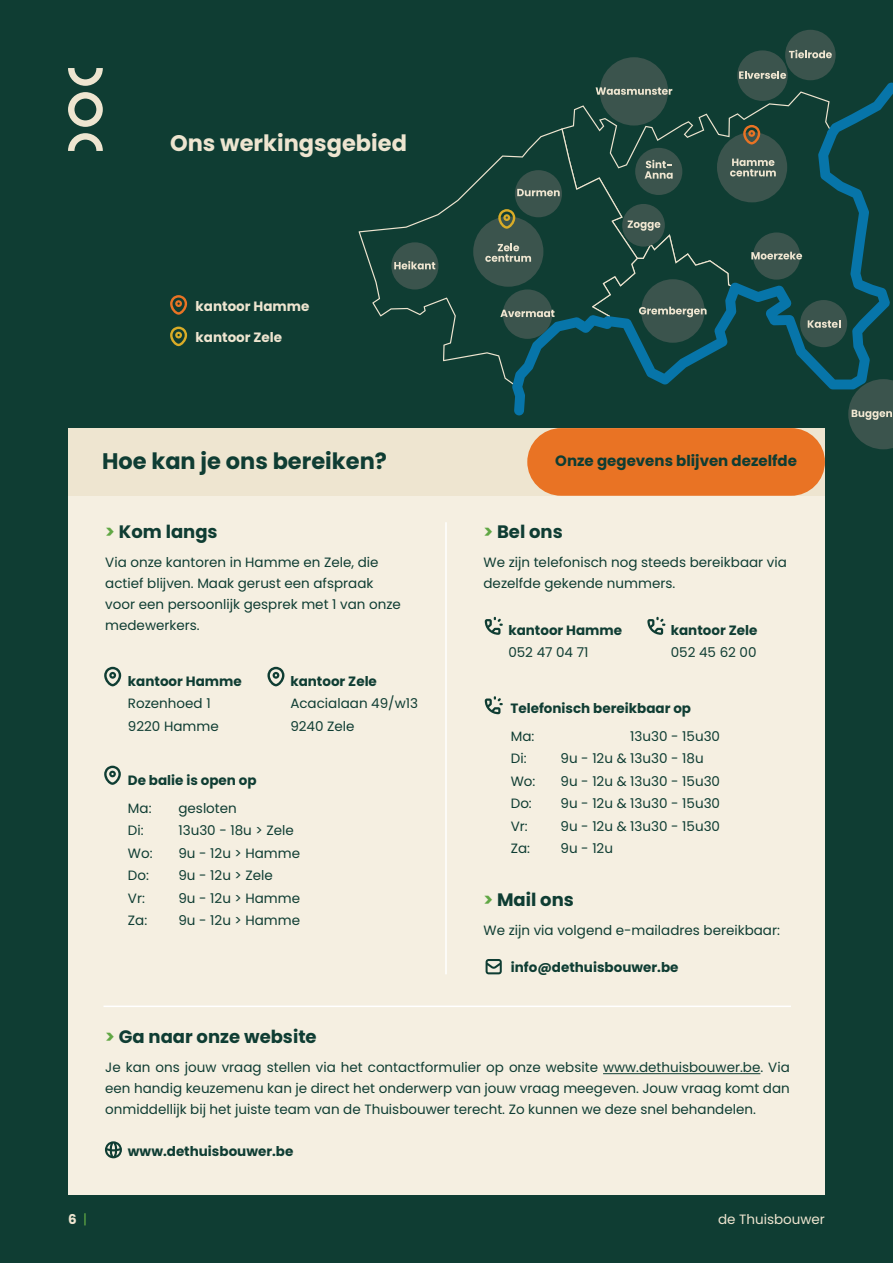
<style>
.page{position:relative;width:893px;height:1263px;background:#0f3d33}
.page>*{position:absolute;margin:0;border:0;box-sizing:border-box;transform-origin:0 0}
.t1{font:700 22.5px "Poppins";color:#0f3d33}
.t2{font:700 22.5px "Poppins";color:#eee5d0}
.t3{font:700 18px "Poppins";color:#0f3d33}
.t4{font:700 15px "Poppins";color:#0f3d33}
.t5{font:13.5px/21px "Poppins";color:#0f3d33}
.t6{font:700 13.5px "Poppins";color:#0f3d33}
.t7{font:700 13.5px "Poppins";color:#eee5d0}
.t8{font:13.5px "Poppins";color:#eee5d0}
.s1{color:#60a744}
.s2{font-weight:400;color:#60a744}
</style>
<div class="page">
<svg style="left:68px;top:92px;width:35px;height:35px"></svg>
<svg style="left:68px;top:133px;width:35px;height:18px"></svg>
<svg style="left:68px;top:68px;width:35px;height:18px"></svg>
<div style="left:68px;top:428px;width:757px;height:767px;background:#f5efe1"></div>
<div style="left:68px;top:428px;width:757px;height:68px;background:#eee5d0"></div>
<hr style="left:603px;top:1073px;width:157px;height:1px;background:#0f3d33">
<svg style="left:104px;top:766px;width:17px;height:19px"></svg>
<svg style="left:104px;top:667px;width:17px;height:19px"></svg>
<svg style="left:267px;top:667px;width:17px;height:19px"></svg>
<svg style="left:485px;top:696px;width:18px;height:18px"></svg>
<svg style="left:485px;top:617px;width:18px;height:18px"></svg>
<svg style="left:647px;top:617px;width:18px;height:18px"></svg>
<hr style="left:445px;top:522px;width:2px;height:452px;background:#fff">
<svg style="left:486px;top:959px;width:16px;height:15px"></svg>
<svg style="left:105px;top:1141px;width:17px;height:17px"></svg>
<hr style="left:103px;top:1005px;width:688px;height:2px;background:#fff">
<svg style="left:170px;top:295px;width:17px;height:20px"></svg>
<svg style="left:170px;top:327px;width:17px;height:19px"></svg>
<svg style="left:359px;top:155px;width:153px;height:229px"></svg>
<svg style="left:512px;top:82px;width:381px;height:333px"></svg>
<div style="left:717px;top:132px;width:70px;height:70px;background:#3b544d;border-radius:50%"></div>
<div style="left:785px;top:30px;width:51px;height:50px;background:#3b544d;border-radius:50%"></div>
<div style="left:737px;top:50px;width:51px;height:51px;background:#3b544d;border-radius:50%"></div>
<div style="left:600px;top:57px;width:68px;height:69px;background:#3b544d;border-radius:50%"></div>
<div style="left:473px;top:216px;width:70px;height:71px;background:#3b544d;border-radius:50%"></div>
<div style="left:622px;top:204px;width:43px;height:43px;background:#3b544d;border-radius:50%"></div>
<div style="left:503px;top:289px;width:49px;height:50px;background:#3b544d;border-radius:50%"></div>
<div style="left:391px;top:242px;width:47px;height:47px;background:#3b544d;border-radius:50%"></div>
<div style="left:635px;top:148px;width:47px;height:47px;background:#3b544d;border-radius:50%"></div>
<div style="left:515px;top:170px;width:47px;height:47px;background:#3b544d;border-radius:50%"></div>
<div style="left:800px;top:300px;width:47px;height:47px;background:#3b544d;border-radius:50%"></div>
<div style="left:753px;top:232px;width:47px;height:48px;background:#3b544d;border-radius:50%"></div>
<svg style="left:730px;top:159px;width:46px;height:17px"></svg>
<svg style="left:848px;top:379px;width:45px;height:70px;background:#3c5a55"></svg>
<svg style="left:596px;top:87px;width:76px;height:8px"></svg>
<svg style="left:751px;top:252px;width:51px;height:7px"></svg>
<svg style="left:644px;top:160px;width:29px;height:19px"></svg>
<svg style="left:789px;top:50px;width:43px;height:8px"></svg>
<svg style="left:739px;top:71px;width:47px;height:8px"></svg>
<svg style="left:517px;top:189px;width:43px;height:7px"></svg>
<svg style="left:500px;top:310px;width:54px;height:7px"></svg>
<svg style="left:394px;top:261px;width:41px;height:8px"></svg>
<svg style="left:485px;top:244px;width:46px;height:18px"></svg>
<svg style="left:591px;top:220px;width:145px;height:161px"></svg>
<svg style="left:808px;top:320px;width:32px;height:8px"></svg>
<svg style="left:743px;top:125px;width:17px;height:19px"></svg>
<svg style="left:498px;top:209px;width:17px;height:20px"></svg>
<div style="left:527px;top:428px;width:298px;height:68px;background:#e97324;border-radius:34px"></div>
<p class="t2" style="left:170px;top:131px;width:238px">Ons werkingsgebied</p>
<p class="t7" style="left:196px;top:298px;width:115px">kantoor Hamme</p>
<p class="t7" style="left:196px;top:330px;width:88px">kantoor Zele</p>
<p class="t1" style="left:102px;top:448px;width:286px">Hoe kan je ons bereiken?</p>
<p class="t3" style="left:105px;top:521px;width:114px"><span class="s1">&gt;</span> Kom langs</p>
<p class="t5" style="left:105px;top:552px;width:297px">Via onze kantoren in Hamme en Zele, die actief blijven. Maak gerust een afspraak voor een persoonlijk gesprek met 1 van onze medewerkers.</p>
<p class="t6" style="left:128px;top:673px;width:115px">kantoor Hamme</p>
<p class="t5" style="left:128px;top:693px;width:84px">Rozenhoed 1</p>
<p class="t5" style="left:128px;top:715px;width:92px">9220 Hamme</p>
<p class="t6" style="left:290px;top:673px;width:88px">kantoor Zele</p>
<p class="t5" style="left:290px;top:693px;width:129px">Acacialaan 49/w13</p>
<p class="t5" style="left:290px;top:715px;width:66px">9240 Zele</p>
<p class="t6" style="left:128px;top:772px;width:130px">De balie is open op</p>
<p class="t5" style="left:178px;top:797px;width:60px">gesloten</p>
<p class="t5" style="left:178px;top:820px;width:117px">13u30 - 18u &gt; Zele</p>
<p class="t5" style="left:178px;top:842px;width:123px">9u - 12u &gt; Hamme</p>
<p class="t5" style="left:178px;top:865px;width:96px">9u - 12u &gt; Zele</p>
<p class="t5" style="left:178px;top:887px;width:123px">9u - 12u &gt; Hamme</p>
<p class="t5" style="left:178px;top:910px;width:123px">9u - 12u &gt; Hamme</p>
<p class="t5" style="left:128px;top:797px;width:25px">Ma:</p>
<p class="t5" style="left:128px;top:820px;width:17px">Di:</p>
<p class="t5" style="left:128px;top:843px;width:26px">Wo:</p>
<p class="t5" style="left:128px;top:865px;width:23px">Do:</p>
<p class="t5" style="left:128px;top:888px;width:19px">Vr:</p>
<p class="t5" style="left:128px;top:910px;width:21px">Za:</p>
<p class="t4" style="left:555px;top:452px;width:243px">Onze gegevens blijven dezelfde</p>
<p class="t3" style="left:483px;top:521px;width:81px"><span class="s1">&gt;</span> Bel ons</p>
<p class="t5" style="left:483px;top:552px;width:305px">We zijn telefonisch nog steeds bereikbaar via dezelfde gekende nummers.</p>
<p class="t6" style="left:508px;top:622px;width:115px">kantoor Hamme</p>
<p class="t5" style="left:508px;top:642px;width:82px">052 47 04 71</p>
<p class="t6" style="left:671px;top:622px;width:88px">kantoor Zele</p>
<p class="t5" style="left:671px;top:642px;width:87px">052 45 62 00</p>
<p class="t6" style="left:510px;top:700px;width:182px">Telefonisch bereikbaar op</p>
<p class="t5" style="left:630px;top:725px;width:91px">13u30 - 15u30</p>
<p class="t5" style="left:560px;top:748px;width:145px">9u - 12u &amp; 13u30 - 18u</p>
<p class="t5" style="left:560px;top:770px;width:161px">9u - 12u &amp; 13u30 - 15u30</p>
<p class="t5" style="left:560px;top:793px;width:161px">9u - 12u &amp; 13u30 - 15u30</p>
<p class="t5" style="left:560px;top:815px;width:161px">9u - 12u &amp; 13u30 - 15u30</p>
<p class="t5" style="left:560px;top:838px;width:54px">9u - 12u</p>
<p class="t5" style="left:511px;top:725px;width:25px">Ma:</p>
<p class="t5" style="left:511px;top:748px;width:17px">Di:</p>
<p class="t5" style="left:511px;top:770px;width:26px">Wo:</p>
<p class="t5" style="left:511px;top:793px;width:23px">Do:</p>
<p class="t5" style="left:511px;top:815px;width:19px">Vr:</p>
<p class="t5" style="left:511px;top:838px;width:21px">Za:</p>
<p class="t3" style="left:483px;top:889px;width:92px"><span class="s1">&gt;</span> Mail ons</p>
<p class="t5" style="left:483px;top:920px;width:298px">We zijn via volgend e-mailadres bereikbaar:</p>
<p class="t6" style="left:511px;top:960px;width:169px">info@dethuisbouwer.be</p>
<p class="t3" style="left:105px;top:1026px;width:213px"><span class="s1">&gt;</span> Ga naar onze website</p>
<p class="t5" style="left:105px;top:1057px;width:686px;text-align:justify">Je kan ons jouw vraag stellen via het contactformulier op onze website www.dethuisbouwer.be. Via een handig keuzemenu kan je direct het onderwerp van jouw vraag meegeven. Jouw vraag komt dan onmiddellijk bij het juiste team van de Thuisbouwer terecht. Zo kunnen we deze snel behandelen.</p>
<p class="t6" style="left:128px;top:1143px;width:167px">www.dethuisbouwer.be</p>
<p class="t7" style="left:68px;top:1211px;width:20px">6 <span class="s2">|</span></p>
<p class="t8" style="left:718px;top:1211px;width:108px">de Thuisbouwer</p>
</div>
